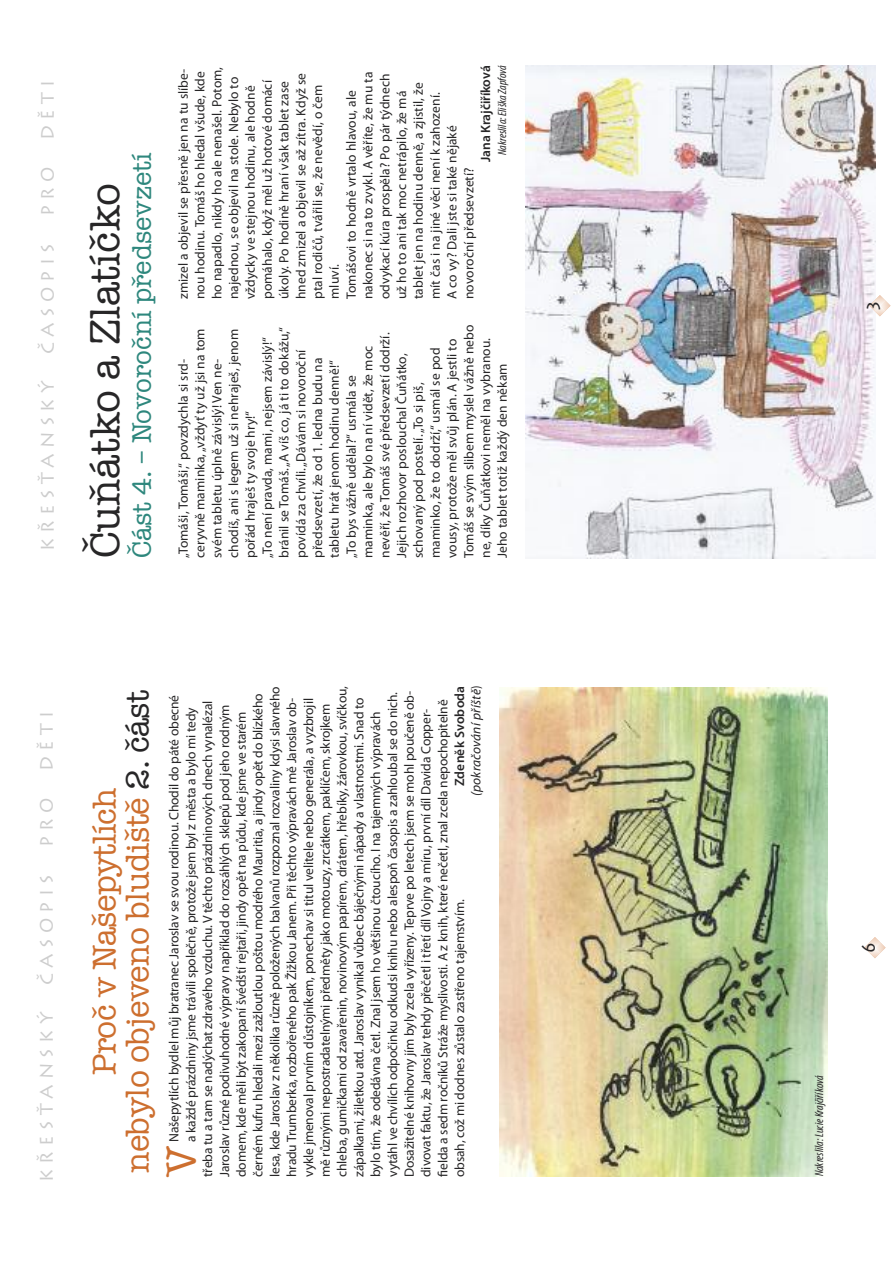
<style>
.page{position:relative;width:893px;height:1263px;background:#fff}
.page>*{position:absolute;margin:0;border:0;box-sizing:border-box;transform-origin:0 0}
.t1{font:42.3px "American Typewriter";color:#cd6f2f}
.t2{font:42px "American Typewriter";color:#272627}
.t3{font:33px/33px "American Typewriter";letter-spacing:-.015em;color:#cd6f2f;text-align:center}
.t4{font:27px "American Typewriter";color:#2e877d}
.t5{font:18px "Lithos Pro";letter-spacing:.3em;color:#cdcdcd}
.t6{font:18px "Lithos Pro";color:#272627}
.t7{font:13.5px/16.8px "Myriad Pro";letter-spacing:-.01em;color:#272627}
.t8{font:italic 13.5px/16.2px "Myriad Pro";letter-spacing:.015em;color:#272627;text-align:right}
.t9{font:600 13.5px "Myriad Pro";letter-spacing:-.01em;color:#272627}
.t10{font:italic condensed 12px "Myriad Pro";color:#272627}
.s1{color:#272627}
.s2{font-weight:600;font-style:normal}
.s3{font-style:normal;font-stretch:condensed}
</style>
<div class="page">
<img style="left:526px;top:66px;width:349px;height:492px">
<svg style="left:864px;top:937px;width:22px;height:21px"></svg>
<svg style="left:869px;top:295px;width:21px;height:21px"></svg>
<img style="left:500px;top:688px;width:327px;height:488px">
<h3 class="t5" style="left:37px;top:140px;width:61px;rotate:-90deg">DĚTI</h3>
<h3 class="t5" style="left:37px;top:216px;width:51px;rotate:-90deg">PRO</h3>
<h3 class="t5" style="left:37px;top:354px;width:112px;rotate:-90deg">ČASOPIS</h3>
<h3 class="t5" style="left:37px;top:551px;width:172px;rotate:-90deg">KŘESŤANSKÝ</h3>
<h3 class="t4" style="left:126px;top:558px;width:407px;rotate:-90deg">Část 4. – Novoroční předsevzetí</h3>
<h2 class="t2" style="left:81px;top:558px;width:377px;rotate:-90deg">Čuňátko a Zlatíčko</h2>
<p class="t7" style="left:176px;top:299px;width:234px;rotate:-90deg">zmizel a objevil se přesně jen na tu slíbe&shy;nou hodinu. Tomáš ho hledal všude, kde ho napadlo, nikdy ho ale nenašel. Potom, najednou, se objevil na stole. Nebylo to vždycky ve stejnou hodinu, ale hodně pomáhalo, když měl už hotové domácí úkoly. Po hodině hraní však tablet zase hned zmizel a objevil se až zítra. Když se ptal rodičů, tvářili se, že nevědí, o čem mluví.<br>Tomášovi to hodně vrtalo hlavou, ale nakonec si na to zvykl. A věříte, že mu ta odvykací kúra prospěla? Po pár týdnech už ho to ani tak moc netrápilo, že má tablet jen na hodinu denně, a zjistil, že mít čas i na jiné věci není k zahození.<br>A co vy? Dali jste si také nějaké novoroční předsevzetí?</p>
<p class="t9" style="left:481px;top:162px;width:98px;rotate:-90deg">Jana Krajčiříková</p>
<p class="t10" style="left:498px;top:155px;width:92px;rotate:-90deg">Nakreslila:EliškaZapfová</p>
<p class="t7" style="left:176px;top:558px;width:235px;rotate:-90deg">„Tomáši, Tomáši,“ povzdychla si srd&shy;ceryvně maminka,„vždyť ty už jsi na tom svém tabletu úplně závislý! Ven ne&shy;chodíš, ani s legem už si nehraješ, jenom pořád hraješ ty svoje hry!“<br>„To není pravda, mami, nejsem závislý!“ bránil se Tomáš.„A víš co, já ti to dokážu,“ povídá za chvíli.„Dávám si novoroční předsevzetí, že od 1. ledna budu na tabletu hrát jenom hodinu denně!“<br>„To bys vážně udělal?“ usmála se maminka, ale bylo na ní vidět, že moc nevěří, že Tomáš své předsevzetí dodrží.<br>Jejich rozhovor poslouchal čuňátko, schovaný pod postelí.„To si piš, maminko, že to dodrží,“ usmál se pod vousy, protože měl svůj plán. A jestli to Tomáš se svým slibem myslel vážně nebo ne, díky čuňátkovi neměl na vybranou.<br>Jeho tablet totiž každý den někam</p>
<h3 class="t5" style="left:36px;top:771px;width:61px;rotate:-90deg">DĚTI</h3>
<h3 class="t5" style="left:36px;top:847px;width:51px;rotate:-90deg">PRO</h3>
<h3 class="t5" style="left:36px;top:985px;width:112px;rotate:-90deg">ČASOPIS</h3>
<h3 class="t5" style="left:36px;top:1182px;width:172px;rotate:-90deg">KŘESŤANSKÝ</h3>
<h3 class="t3" style="left:88px;top:1173px;width:485px;rotate:-90deg">Proč v Našepytlích<br>nebylo objeveno bludiště <span class="s1">2. část</span></h3>
<p class="t8" style="left:453px;top:796px;width:112px;rotate:-90deg"><span class="s2">Zdeněk Svoboda </span>(pokračovánípříště<span class="s3">)</span></p>
<p class="t7" style="left:335px;top:1177px;width:492px;rotate:-90deg">chleba, gumičkami od zavařenin, novinovým papírem, drátem, hřebíky, žárovkou, svíčkou,</p>
<p class="t7" style="left:352px;top:1177px;width:481px;rotate:-90deg">zápalkami, žiletkou atd. Jaroslav vynikal vůbec báječnými nápady a vlastnostmi. Snad to</p>
<p class="t7" style="left:251px;top:1177px;width:485px;rotate:-90deg">černém kufru hledali mezi zažloutlou poštou modrého Mauritia, a jindy opět do blízkého</p>
<p class="t7" style="left:268px;top:1177px;width:492px;rotate:-90deg">lesa, kde Jaroslav z několika různě položených balvanů rozpoznal rozvaliny kdysi slavného</p>
<p class="t7" style="left:284px;top:1177px;width:480px;rotate:-90deg">hradu Trumberka, rozbořeného pak žižkou Janem. Při těchto výpravách mě Jaroslav ob-</p>
<p class="t7" style="left:301px;top:1177px;width:480px;rotate:-90deg">vykle jmenoval prvním důstojníkem, ponechav si titul velitele nebo generála, a vyzbrojil</p>
<p class="t7" style="left:318px;top:1177px;width:475px;rotate:-90deg">mě různými nepostradatelnými předměty jako motouzy, zrcátkem, paklíčem, skrojkem</p>
<p class="t7" style="left:385px;top:1177px;width:487px;rotate:-90deg">vytáhl ve chvílích odpočinku odkudsi knihu nebo alespoň časopis a zahloubal se do nich.</p>
<p class="t7" style="left:402px;top:1177px;width:488px;rotate:-90deg">Dosažitelné knihovny jím byly zcela vyřízeny. Teprve po letech jsem se mohl poučeně ob-</p>
<p class="t7" style="left:167px;top:1142px;width:449px;rotate:-90deg">Našepytlích bydlel můj bratranec Jaroslav se svou rodinou. chodil do páté obecné</p>
<p class="t7" style="left:419px;top:1177px;width:469px;rotate:-90deg">divovat faktu, že Jaroslav tehdy přečetl i třetí díl Vojny a míru, první díl Davida copper-</p>
<p class="t7" style="left:436px;top:1177px;width:479px;rotate:-90deg">fielda a sedm ročníků Stráže myslivosti. A z knih, které nečetl, znal zcela nepochopitelně</p>
<p class="t7" style="left:184px;top:1142px;width:436px;rotate:-90deg">a každé prázdniny jsme trávili společně, protože jsem byl z města a bylo mi tedy</p>
<p class="t7" style="left:200px;top:1177px;width:478px;rotate:-90deg">třeba tu a tam se nadýchat zdravého vzduchu. V těchto prázdninových dnech vynalézal</p>
<p class="t7" style="left:217px;top:1177px;width:474px;rotate:-90deg">Jaroslav různé podivuhodné výpravy například do rozsáhlých sklepů pod jeho rodným</p>
<p class="t7" style="left:234px;top:1177px;width:467px;rotate:-90deg">domem, kde měli být zakopaní švédští rejtaři, jindy opět na půdu, kde jsme ve starém</p>
<p class="t7" style="left:368px;top:1177px;width:467px;rotate:-90deg">bylo tím, že odedávna četl. Znal jsem ho většinou čtoucího. i na tajemných výpravách</p>
<p class="t7" style="left:452px;top:1177px;width:279px;rotate:-90deg">obsah, což mi dodnes zůstalo zastřeno tajemstvím.</p>
<h1 class="t1" style="left:157px;top:1177px;width:33px;rotate:-90deg">V</h1>
<h3 class="t6" style="left:863px;top:312px;width:14px;rotate:-90deg">3</h3>
<h3 class="t6" style="left:858px;top:954px;width:14px;rotate:-90deg">6</h3>
<p class="t10" style="left:815px;top:1176px;width:102px;rotate:-90deg">Nakreslila: Lucie Krajčiříková</p>
</div>
